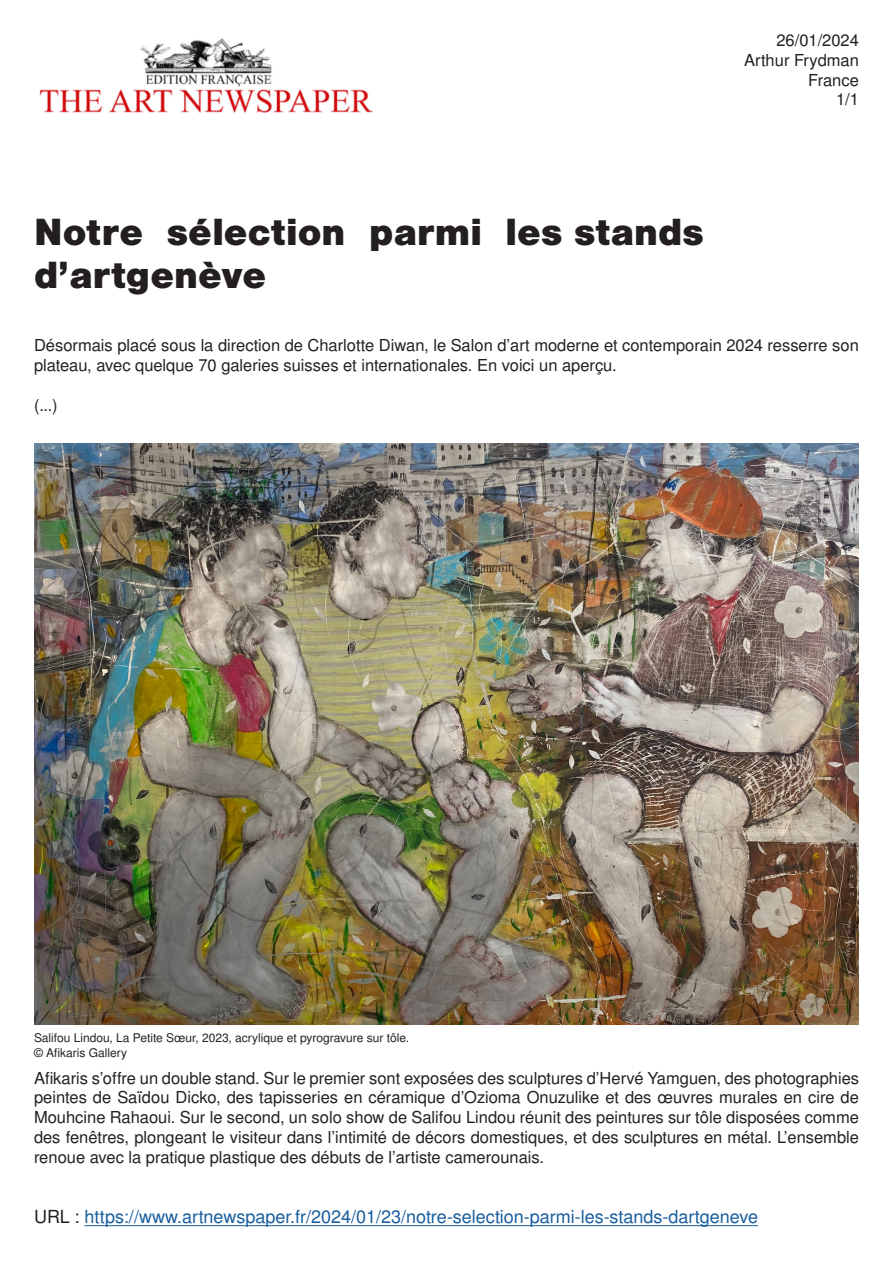
<style>
.page{position:relative;width:893px;height:1263px;background:#fff}
.page>*{position:absolute;margin:0;border:0;box-sizing:border-box;transform-origin:0 0}
.t1{font:900 36px/43.2px "Nimbus San L";color:#231f20}
.t2{font:18px "Nimbus San L";color:#175d9e}
.t3{font:16.5px/19.8px "Nimbus San L";color:#231f20}
.t4{font:12px "Nimbus San L";color:#231f20}
.s1{color:#231f20}
</style>
<div class="page">
<img style="left:34px;top:443px;width:825px;height:582px">
<img style="left:39px;top:38px;width:334px;height:75px">
<hr style="left:85px;top:1225px;width:673px;height:1px;background:#175d9e">
<p class="t3" style="left:776px;top:31px;width:84px">26/01/2024</p>
<p class="t3" style="left:744px;top:51px;width:116px">Arthur Frydman</p>
<p class="t3" style="left:808px;top:70px;width:52px">France</p>
<p class="t3" style="left:836px;top:90px;width:24px">1/1</p>
<p class="t1" style="left:34px;top:211px;width:671px">Notre sélection parmi les stands d’artgenève</p>
<p class="t3" style="left:34px;top:336px;width:826px">Désormais placé sous la direction de Charlotte Diwan, le Salon d’art moderne et contemporain 2024 resserre son plateau, avec quelque 70 galeries suisses et internationales. En voici un aperçu.</p>
<p class="t3" style="left:34px;top:396px;width:25px">(...)</p>
<p class="t4" style="left:34px;top:1031px;width:377px">Salifou Lindou, La Petite Sœur, 2023, acrylique et pyrogravure sur tôle.</p>
<p class="t4" style="left:34px;top:1045px;width:95px">© Afikaris Gallery</p>
<p class="t3" style="left:34px;top:1068px;width:826px;text-align:justify">Afikaris s’offre un double stand. Sur le premier sont exposées des sculptures d’Hervé Yamguen, des photographies peintes de Saïdou Dicko, des tapisseries en céramique d’Ozioma Onuzulike et des œuvres murales en cire de Mouhcine Rahaoui. Sur le second, un solo show de Salifou Lindou réunit des peintures sur tôle disposées comme des fenêtres, plongeant le visiteur dans l’intimité de décors domestiques, et des sculptures en métal. L’ensemble renoue avec la pratique plastique des débuts de l’artiste camerounais.</p>
<p class="t2" style="left:34px;top:1206px;width:725px"><span class="s1">URL :</span> https://www.artnewspaper.fr/2024/01/23/notre-selection-parmi-les-stands-dartgeneve</p>
</div>
